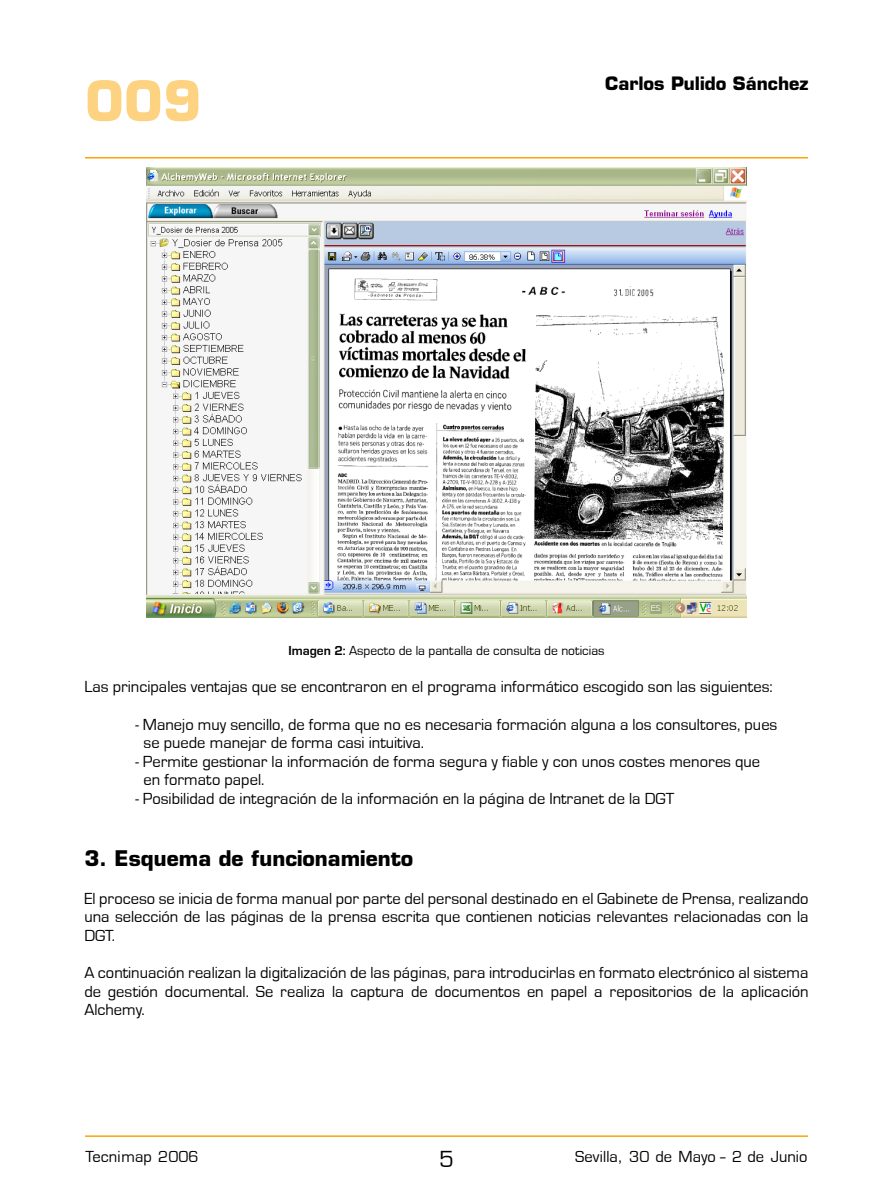
<style>
.page{position:relative;width:893px;height:1200px;background:#fff}
.page>*{position:absolute;margin:0;border:0;box-sizing:border-box;transform-origin:0 0}
.t1{font:700 54px "Eurostile";color:#fdd280}
.t2{font:700 21px "Eurostile";color:#000}
.t3{font:700 18px "Eurostile";color:#000}
.t4{font:16.5px/18.6px "Eurostile T";color:#000}
.t5{font:16.5px "Eurostile";color:#000}
.t6{font:13.5px "Eurostile T";color:#000}
.s1{font-weight:700}
</style>
<div class="page">
<hr style="left:85px;top:1135px;width:723px;height:1px;background:#fca400">
<hr style="left:85px;top:157px;width:723px;height:1px;background:#fca400">
<img style="left:147px;top:168px;width:599px;height:449px">
<h1 class="t1" style="left:85px;top:68px;width:118px">009</h1>
<p class="t3" style="left:605px;top:73px;width:205px">Carlos Pulido Sánchez</p>
<p class="t6" style="left:288px;top:643px;width:318px"><span class="s1">Imagen 2:</span> Aspecto de la pantalla de consulta de noticias</p>
<p class="t4" style="left:84px;top:677px;width:690px">Las principales ventajas que se encontraron en el programa informático escogido son las siguientes:</p>
<p class="t4" style="left:144px;top:715px;width:635px;text-indent:-8px">- Manejo muy sencillo, de forma que no es necesaria formación alguna a los consultores, pues se puede manejar de forma casi intuitiva.</p>
<p class="t4" style="left:144px;top:752px;width:618px;text-indent:-8px">- Permite gestionar la información de forma segura y fiable y con unos costes menores que en formato papel.</p>
<p class="t4" style="left:135px;top:789px;width:540px">- Posibilidad de integración de la información en la página de Intranet de la DGT</p>
<p class="t2" style="left:84px;top:845px;width:331px">3. Esquema de funcionamiento</p>
<p class="t4" style="left:84px;top:889px;width:726px;text-align:justify">El proceso se inicia de forma manual por parte del personal destinado en el Gabinete de Prensa, realizando una selección de las páginas de la prensa escrita que contienen noticias relevantes relacionadas con la DGT.</p>
<p class="t4" style="left:84px;top:963px;width:726px;text-align:justify">A continuación realizan la digitalización de las páginas, para introducirlas en formato electrónico al sistema de gestión documental. Se realiza la captura de documentos en papel a repositorios de la aplicación Alchemy.</p>
<p class="t5" style="left:85px;top:1146px;width:115px">Tecnimap 2006</p>
<p class="t4" style="left:575px;top:1146px;width:234px">Sevilla, 30 de Mayo - 2 de Junio</p>
</div>
